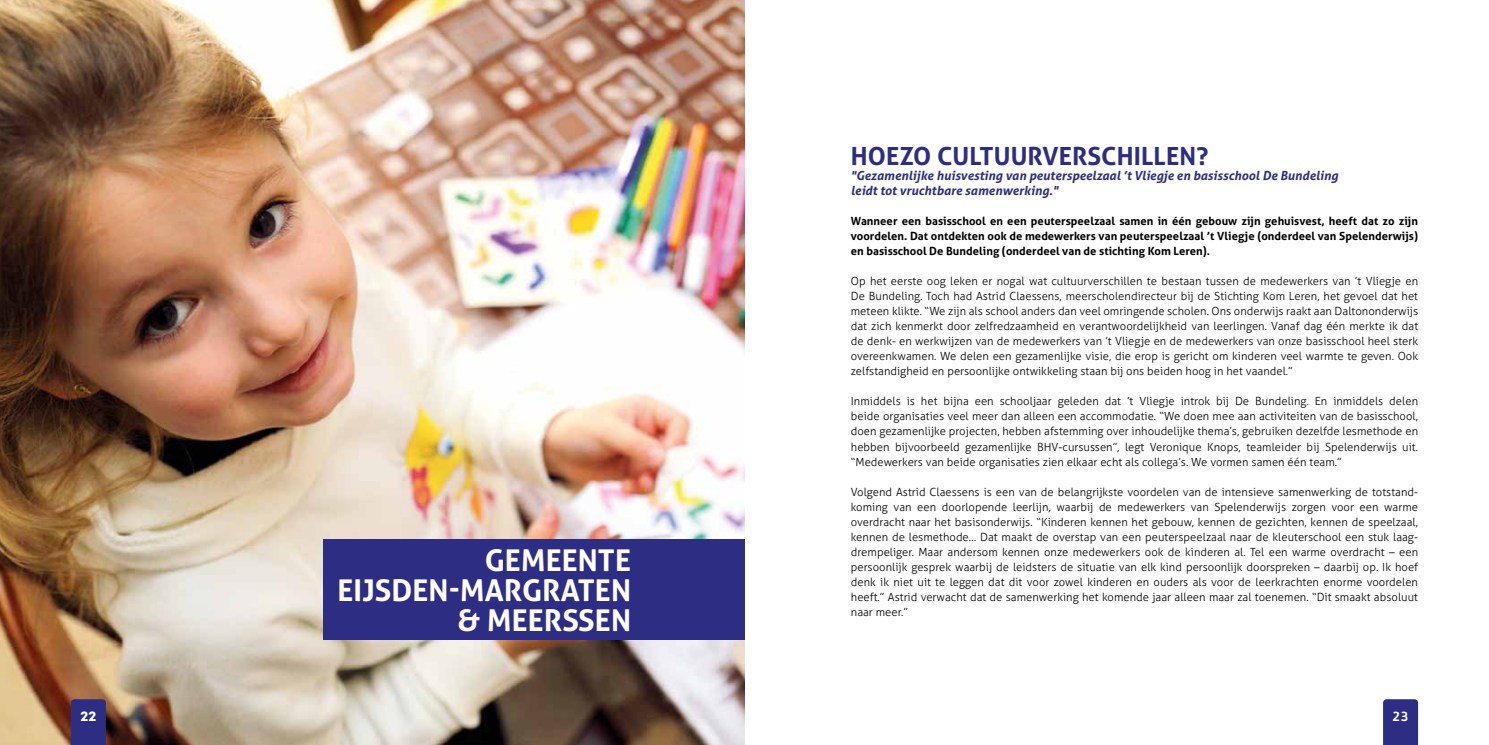
<style>
.page{position:relative;width:1489px;height:745px;background:#fff}
.page>*{position:absolute;margin:0;border:0;box-sizing:border-box;transform-origin:0 0}
.t1{font:700 30px/30px "Aller";letter-spacing:.005em;color:#fff;text-align:right}
.t2{font:700 25px "Aller";letter-spacing:.005em;color:#2d2e83}
.t3{font:500 13.75px "Cachet Std";color:#fff}
.t4{font:13.75px "Campton Bold DEMO";color:#fff}
.t5{font:italic 700 12.5px/15px "Aller";letter-spacing:.005em;color:#2d2e83}
.t6{font:300 11.25px/15px "Aller";letter-spacing:.005em;color:#000;text-align:justify}
.t7{font:700 11.25px/15px "Aller";letter-spacing:.005em;color:#000;text-align:justify}
</style>
<div class="page">
<div style="left:1383px;top:699px;width:34px;height:45px;background:#2d2e83"></div>
<img style="left:0;top:0;width:744px;height:744px">
<div style="left:71px;top:698px;width:35px;height:46px;background:#2d2e83"></div>
<div style="left:322px;top:539px;width:422px;height:100px;background:#2d2e83"></div>
<p class="t4" style="left:81px;top:707px;width:17px">22</p>
<h1 class="t1" style="left:337px;top:544px;width:295px">GEMEENTE<br>EIJSDEN-MARGRATEN &amp; MEERSSEN</h1>
<h2 class="t2" style="left:850px;top:141px;width:359px">HOEZO CULTUURVERSCHILLEN?</h2>
<p class="t5" style="left:850px;top:168px;width:489px">"Gezamenlijke huisvesting van peuterspeelzaal ’t Vliegje en basisschool De Bundeling leidt tot vruchtbare samenwerking."</p>
<p class="t7" style="left:850px;top:213px;width:568px">Wanneer een basisschool en een peuterspeelzaal samen in één gebouw zijn gehuisvest, heeft dat zo zijn voordelen. Dat ontdekten ook de medewerkers van peuterspeelzaal ’t Vliegje (onderdeel van Spelenderwijs) en basisschool De Bundeling (onderdeel van de stichting Kom Leren).</p>
<p class="t6" style="left:850px;top:274px;width:569px">Op het eerste oog leken er nogal wat cultuurverschillen te bestaan tussen de medewerkers van ’t Vliegje en De Bundeling. Toch had Astrid Claessens, meerscholendirecteur bij de Stichting Kom Leren, het gevoel dat het meteen klikte. “We zijn als school anders dan veel omringende scholen. Ons onderwijs raakt aan Daltononderwijs dat zich kenmerkt door zelfredzaamheid en verantwoordelijkheid van leerlingen. Vanaf dag één merkte ik dat de denk- en werkwijzen van de medewerkers van ’t Vliegje en de medewerkers van onze basisschool heel sterk overeenkwamen. We delen een gezamenlijke visie, die erop is gericht om kinderen veel warmte te geven. Ook zelfstandigheid en persoonlijke ontwikkeling staan bij ons beiden hoog in het vaandel.”</p>
<p class="t6" style="left:850px;top:394px;width:568px">Inmiddels is het bijna een schooljaar geleden dat ’t Vliegje introk bij De Bundeling. En inmiddels delen beide organisaties veel meer dan alleen een accommodatie. “We doen mee aan activiteiten van de basisschool, doen gezamenlijke projecten, hebben afstemming over inhoudelijke thema’s, gebruiken dezelfde lesmethode en hebben bijvoorbeeld gezamenlijke BHV-cursussen”, legt Veronique Knops, teamleider bij Spelenderwijs uit. “Medewerkers van beide organisaties zien elkaar echt als collega’s. We vormen samen één team.”</p>
<p class="t6" style="left:850px;top:483px;width:569px">Volgend Astrid Claessens is een van de belangrijkste voordelen van de intensieve samenwerking de totstand&shy;koming van een doorlopende leerlijn, waarbij de medewerkers van Spelenderwijs zorgen voor een warme overdracht naar het basisonderwijs. “Kinderen kennen het gebouw, kennen de gezichten, kennen de speelzaal, kennen de lesmethode… Dat maakt de overstap van een peuterspeelzaal naar de kleuterschool een stuk laag&shy;drempeliger. Maar andersom kennen onze medewerkers ook de kinderen al. Tel een warme overdracht – een persoonlijk gesprek waarbij de leidsters de situatie van elk kind persoonlijk doorspreken – daarbij op. Ik hoef denk ik niet uit te leggen dat dit voor zowel kinderen en ouders als voor de leerkrachten enorme voordelen heeft.” Astrid verwacht dat de samenwerking het komende jaar alleen maar zal toenemen. “Dit smaakt absoluut naar meer.”</p>
<p class="t3" style="left:1391px;top:707px;width:19px">23</p>
</div>
